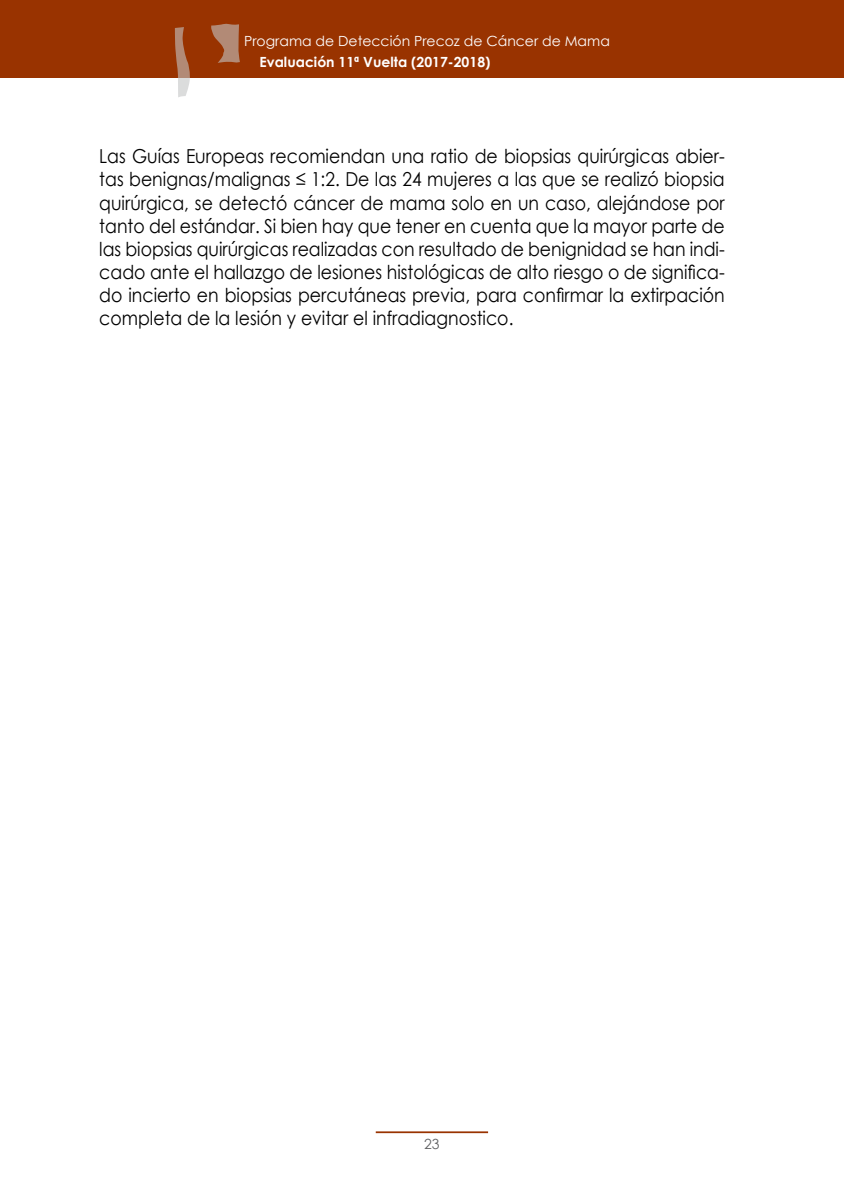
<style>
.page{position:relative;width:844px;height:1191px;background:#fff}
.page>*{position:absolute;margin:0;border:0;box-sizing:border-box;transform-origin:0 0}
.t1{font:19.25px/23.1px "Century Gothic";color:#000;text-align:justify;scale:.9 1}
.t2{font:14px "Century Gothic";color:#fff}
.t3{font:700 14px "Century Gothic";color:#fff}
.t4{font:14px "Century Gothic";color:#5f6062}
</style>
<div class="page">
<div style="left:0;top:0;width:843px;height:78px;background:#930"></div>
<hr style="left:375px;top:1131px;width:113px;height:2px;background:#930">
<svg style="left:175px;top:27px;width:15px;height:70px"></svg>
<svg style="left:211px;top:24px;width:29px;height:39px"></svg>
<p class="t2" style="left:244px;top:32px;width:367px">Programa de Detección Precoz de Cáncer de Mama</p>
<p class="t3" style="left:259px;top:52px;width:232px">Evaluación 11ª Vuelta (2017-2018)</p>
<p class="t1" style="left:99px;top:144px;width:696px">Las Guías Europeas recomiendan una ratio de biopsias quirúrgicas abier&shy;tas benignas/malignas ≤ 1:2. De las 24 mujeres a las que se realizó biopsia quirúrgica, se detectó cáncer de mama solo en un caso, alejándose por tanto del estándar. Si bien hay que tener en cuenta que la mayor parte de las biopsias quirúrgicas realizadas con resultado de benignidad se han indi&shy;cado ante el hallazgo de lesiones histológicas de alto riesgo o de significa&shy;do incierto en biopsias percutáneas previa, para confirmar la extirpación completa de la lesión y evitar el infradiagnostico.</p>
<p class="t4" style="left:424px;top:1133px;width:17px">23</p>
</div>
